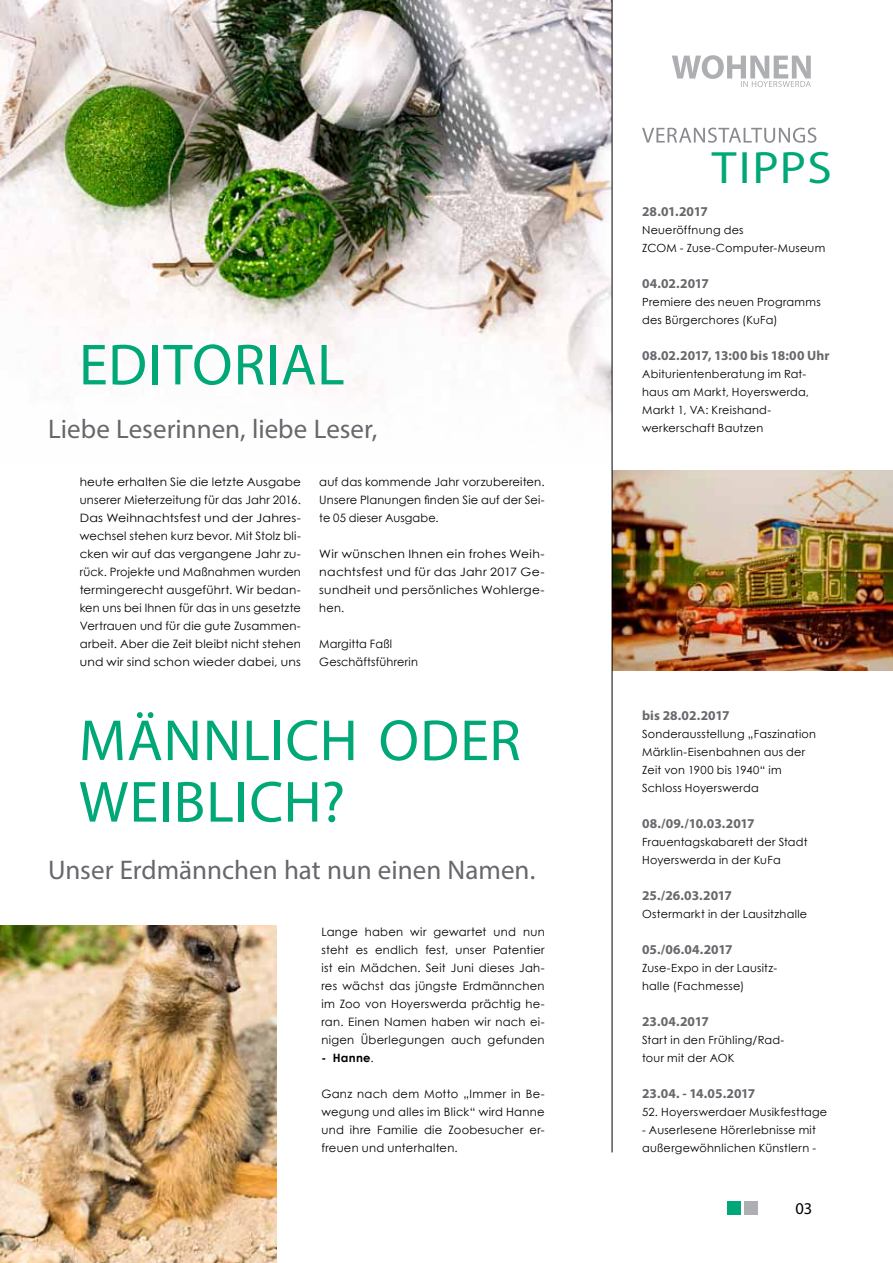
<style>
.page{position:relative;width:893px;height:1263px;background:#fff}
.page>*{position:absolute;margin:0;border:0;box-sizing:border-box;transform-origin:0 0}
.t1{font:58.5px/61.5px "Myriad Pro";letter-spacing:.015em;color:#00a877}
.t2{font:45.6px "Myriad Pro";letter-spacing:.035em;color:#00a877;scale:1.09 1}
.t3{font:27px "Myriad Pro";color:#68676c}
.t4{font:16.5px "Myriad Pro";color:#000}
.t5{font:700 13.5px "Myriad Pro";color:#68676c}
.t6{font:11.55px/18px "Century Gothic";letter-spacing:.02em;color:#000;text-align:justify}
.t7{font:11.55px/18px "Century Gothic";letter-spacing:.02em;color:#000;text-align:justify;scale:1.04 1}
.t8{font:11.55px/18px "Century Gothic";letter-spacing:.02em;color:#000;text-align:justify;scale:1.07 1}
.t9{font:700 11.55px "Century Gothic";letter-spacing:.025em;color:#000}
.t10{font:11.25px/18px "Century Gothic";letter-spacing:.025em;color:#000}
.s1{font-weight:400}
</style>
<div class="page">
<img style="left:0;top:0;width:612px;height:486px">
<svg style="left:642px;top:128px;width:174px;height:15px"></svg>
<div style="left:727px;top:1201px;width:14px;height:14px;background:#00a877"></div>
<div style="left:744px;top:1201px;width:14px;height:14px;background:#aeafb2"></div>
<svg style="left:672px;top:55px;width:139px;height:32px"></svg>
<img style="left:0;top:926px;width:276px;height:337px">
<img style="left:613px;top:471px;width:280px;height:200px">
<hr style="left:612px;top:0;width:1px;height:1152px;background:#000">
<h1 class="t1" style="left:79px;top:333px;width:267px">EDITORIAL</h1>
<h3 class="t3" style="left:48px;top:412px;width:331px">Liebe Leserinnen, liebe Leser,</h3>
<p class="t6" style="left:319px;top:473px;width:227px">auf das kommende Jahr vorzubereiten.<br>Unsere Planungen finden Sie auf der Sei&shy;te 05 dieser Ausgabe.</p>
<p class="t8" style="left:319px;top:545px;width:212px">Wir wünschen Ihnen ein frohes Weih&shy;nachtsfest und für das Jahr 2017 Ge&shy;sundheit und persönliches Wohlerge&shy;hen.</p>
<p class="t6" style="left:319px;top:635px;width:100px">Margitta Faßl<br>Geschäftsführerin</p>
<p class="t7" style="left:80px;top:473px;width:214px">heute erhalten Sie die letzte Ausgabe unserer Mieterzeitung für das Jahr 2016.<br>Das Weihnachtsfest und der Jahres&shy;wechsel stehen kurz bevor. Mit Stolz bli&shy;cken wir auf das vergangene Jahr zu&shy;rück. Projekte und Maßnahmen wurden termingerecht ausgeführt. Wir bedan&shy;ken uns bei Ihnen für das in uns gesetzte Vertrauen und für die gute Zusammen&shy;arbeit. Aber die Zeit bleibt nicht stehen und wir sind schon wieder dabei, uns</p>
<h1 class="t1" style="left:79px;top:709px;width:443px">MÄNNLICH ODER<br>WEIBLICH?</h1>
<h3 class="t3" style="left:48px;top:853px;width:489px">Unser Erdmännchen hat nun einen Namen.</h3>
<p class="t6" style="left:321px;top:923px;width:225px">Lange haben wir gewartet und nun steht es endlich fest, unser Patentier ist ein Mädchen. Seit Juni dieses Jah&shy;res wächst das jüngste Erdmännchen im Zoo von Hoyerswerda prächtig he&shy;ran. Einen Namen haben wir nach ei&shy;nigen Überlegungen auch gefunden</p>
<p class="t9" style="left:321px;top:1049px;width:54px">- Hanne<span class="s1">.</span></p>
<p class="t6" style="left:321px;top:1085px;width:225px">Ganz nach dem Motto „Immer in Be&shy;wegung und alles im Blick“ wird Hanne und ihre Familie die Zoobesucher er&shy;freuen und unterhalten.</p>
<h2 class="t2" style="left:712px;top:139px;width:112px">TIPPS</h2>
<p class="t5" style="left:642px;top:203px;width:67px">28.01.2017</p>
<p class="t10" style="left:642px;top:221px;width:185px">Neueröffnung des<br>ZCOM - Zuse-Computer-Museum</p>
<p class="t5" style="left:642px;top:275px;width:69px">04.02.2017</p>
<p class="t10" style="left:642px;top:293px;width:180px">Premiere des neuen Programms des Bürgerchores (KuFa)</p>
<p class="t5" style="left:642px;top:347px;width:189px">08.02.2017, 13:00 bis 18:00 Uhr</p>
<p class="t10" style="left:642px;top:365px;width:168px">Abiturientenberatung im Rat&shy;haus am Markt, Hoyerswerda,<br>Markt 1, VA: Kreishand&shy;werkerschaft Bautzen</p>
<p class="t5" style="left:642px;top:707px;width:89px">bis 28.02.2017</p>
<p class="t10" style="left:642px;top:725px;width:175px">Sonderausstellung „Faszination<br>Märklin-Eisenbahnen aus der<br>Zeit von 1900 bis 1940“ im<br>Schloss Hoyerswerda</p>
<p class="t5" style="left:642px;top:815px;width:114px">08./09./10.03.2017</p>
<p class="t10" style="left:642px;top:833px;width:167px">Frauentagskabarett der Stadt<br>Hoyerswerda in der KuFa</p>
<p class="t5" style="left:642px;top:887px;width:91px">25./26.03.2017</p>
<p class="t10" style="left:642px;top:905px;width:167px">Ostermarkt in der Lausitzhalle</p>
<p class="t5" style="left:642px;top:941px;width:92px">05./06.04.2017</p>
<p class="t10" style="left:642px;top:959px;width:137px">Zuse-Expo in der Lausitz&shy;halle (Fachmesse)</p>
<p class="t5" style="left:642px;top:1013px;width:68px">23.04.2017</p>
<p class="t10" style="left:642px;top:1031px;width:144px">Start in den Frühling/Rad&shy;tour mit der AOK</p>
<p class="t5" style="left:642px;top:1085px;width:115px">23.04. - 14.05.2017</p>
<p class="t10" style="left:642px;top:1103px;width:187px">52. Hoyerswerdaer Musikfesttage</p>
<p class="t10" style="left:642px;top:1121px;width:176px">- Auserlesene Hörerlebnisse mit außergewöhnlichen Künstlern -</p>
<h3 class="t4" style="left:796px;top:1198px;width:18px">03</h3>
</div>
